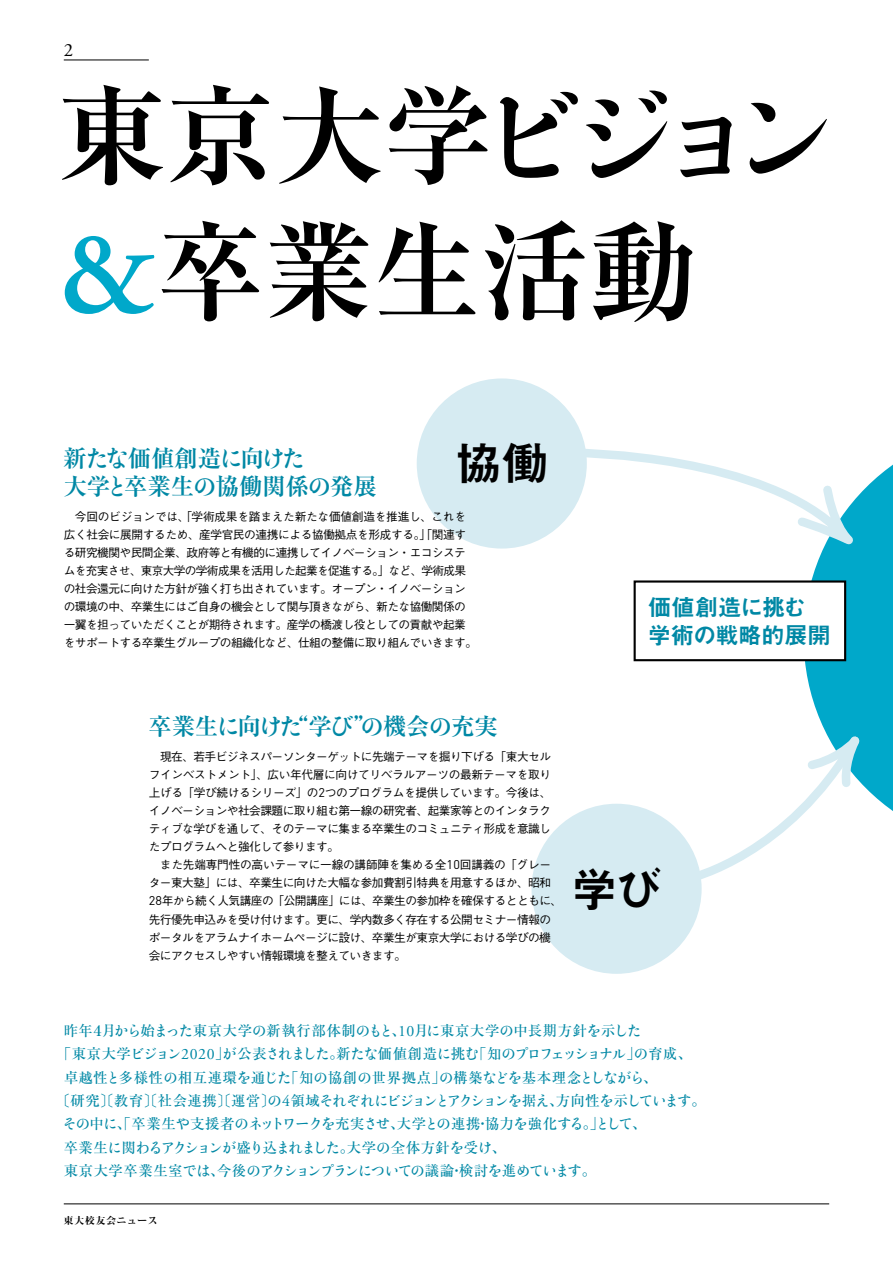
<style>
.page{position:relative;width:893px;height:1263px;background:#fff}
.page>*{position:absolute;margin:0;border:0;box-sizing:border-box;transform-origin:0 0}
.t1{font:108.45px/136.1px "Ryumin Pro Bold 90 pv RKSJ H";color:#000}
.t2{font:46.8px "Midashi Go Pro MB31 90 pv RKSJ H";color:#000}
.t3{font:23.4px/27.6px "Ryumin Pro Bold 90 pv RKSJ H";letter-spacing:-.005em;color:#0088a5}
.t4{font:23.4px/27.6px "Midashi Go Pro MB31 90 pv RKSJ H";letter-spacing:-.02em;color:#0088a5}
.t5{font:18.75px "Adobe Garamond Pro";color:#000}
.t6{font:14.4px/23.4px "Ryumin Pro Medium 90 pv RKSJ H";letter-spacing:.04em;color:#0088a5}
.t7{font:14.4px/23.4px "Yutuki 36 PK Std W5 90 pv RKSJ H";letter-spacing:-.125em;color:#0088a5}
.t8{font:14.4px "Yutuki 36 PK Std W5 90 pv RKSJ H";letter-spacing:-.095em;color:#0088a5}
.t9{font:14.4px "Yutuki 36 PK Std W5 90 pv RKSJ H";letter-spacing:-.16em;color:#0088a5}
.t10{font:11.7px/18px "Gothic BBB Pro Medium 90 pv RKSJ H";letter-spacing:-.045em;color:#000}
.t11{font:9.6px "Kocho Std Heavy 90 pv RKSJ H";letter-spacing:.11em;color:#000}
.s1{font-family:"Yutuki 36 PK Std W6 90 pv RKSJ H"}
.s2{font-family:"Adobe Garamond Pro";font-weight:600;font-size:119.25px;color:#00a8ca}
.s3{font-family:"DIN";font-size:12.6px}
.s4{font-family:"Yutuki 36 PK Std W5 90 pv RKSJ H"}
.s5{font-family:"Adobe Garamond Pro";font-size:15.75px}
.s6{font-family:"Ryumin Pro Medium 90 pv RKSJ H"}
</style>
<div class="page">
<div style="left:531px;top:804px;width:171px;height:170px;background:#d6ebf2;border-radius:50%"></div>
<div style="left:417px;top:378px;width:170px;height:171px;background:#d6ebf2;border-radius:50%"></div>
<svg style="left:570px;top:426px;width:323px;height:461px"></svg>
<hr style="left:64px;top:1203px;width:765px;height:1px;background:#000">
<hr style="left:64px;top:60px;width:85px;height:1px;background:#000">
<h3 class="t5" style="left:64px;top:39px;width:11px">2</h3>
<h1 class="t1" style="left:56px;top:60px;width:783px">東京大学<span class="s1">ビジョン</span><span class="s2">&amp;</span>卒業生活動</h1>
<h3 class="t3" style="left:63px;top:443px;width:315px">新<span class="s1">たな</span>価値創造<span class="s1">に</span>向<span class="s1">けた<br></span>大学<span class="s1">と</span>卒業生<span class="s1">の</span>協働関係<span class="s1">の</span>発展</h3>
<h2 class="t2" style="left:455px;top:426px;width:95px">協働</h2>
<p class="t10" style="left:64px;top:506px;width:415px">　今回のビジョンでは、「学術成果を踏まえた新たな価値創造を推進し、これを広く社会に展開するため、産学官民の連携による協働拠点を形成する。」「関連する研究機関や民間企業、政府等と有機的に連携してイノベーション・エコシステムを充実させ、東京大学の学術成果を活用した起業を促進する。」など、学術成果の社会還元に向けた方針が強く打ち出されています。オープン・イノベーションの環境の中、卒業生にはご自身の機会として関与頂きながら、新たな協働関係の一翼を担っていただくことが期待されます。産学の橋渡し役としての貢献や起業をサポートする卒業生グループの組織化など、仕組の整備に取り組んでいきます。</p>
<h3 class="t4" style="left:648px;top:590px;width:184px">価値創造に挑む学術の戦略的展開</h3>
<h3 class="t3" style="left:148px;top:711px;width:155px">卒業生<span class="s1">に</span>向<span class="s1">けた</span></h3>
<h3 class="t3" style="left:285px;top:711px;width:214px">“学<span class="s1">びの</span>機会<span class="s1">の</span>充実</h3>
<h3 class="t3" style="left:354px;top:711px;width:25px">”</h3>
<p class="t10" style="left:149px;top:746px;width:415px">　現在、若手ビジネスパーソンターゲットに先端テーマを掘り下げる「東大セルフインベストメント」、広い年代層に向けてリベラルアーツの最新テーマを取り上げる「学び続けるシリーズ」の<span class="s3">2</span>つのプログラムを提供しています。今後は、イノベーションや社会課題に取り組む第一線の研究者、起業家等とのインタラクティブな学びを通して、そのテーマに集まる卒業生のコミュニティ形成を意識したプログラムへと強化して参ります。<br>　また先端専門性の高いテーマに一線の講師陣を集める全<span class="s3">10</span>回講義の「グレーター東大塾」には、卒業生に向けた大幅な参加費割引特典を用意するほか、昭和<span class="s3">28</span>年から続く人気講座の「公開講座」には、卒業生の参加枠を確保するとともに、先行優先申込みを受け付けます。更に、学内数多く存在する公開セミナー情報のポータルをアラムナイホームページに設け、卒業生が東京大学における学びの機会にアクセスしやすい情報環境を整えていきます。</p>
<h2 class="t2" style="left:571px;top:851px;width:93px">学び</h2>
<p class="t6" style="left:64px;top:1018px;width:31px">昨年</p>
<p class="t6" style="left:102px;top:1018px;width:541px">月<span class="s4">から</span>始<span class="s4">まった</span>東京大学<span class="s4">の</span>新執行部体制<span class="s4">のもと</span> <span class="s5">10</span>月<span class="s4">に</span>東京大学<span class="s4">の</span>中長期方針<span class="s4">を</span>示<span class="s4">した</span></p>
<p class="t6" style="left:91px;top:1018px;width:16px">４</p>
<p class="t6" style="left:392px;top:1018px;width:16px">、</p>
<p class="t6" style="left:336px;top:1041px;width:144px">新<span class="s4">たな</span>価値創造<span class="s4">に</span>挑<span class="s4">む</span></p>
<p class="t7" style="left:223px;top:1042px;width:123px">が<span class="s6">公表</span>されました<span class="s6">。</span></p>
<p class="t6" style="left:634px;top:1041px;width:60px"><span class="s4">の</span>育成、</p>
<p class="t9" style="left:472px;top:1045px;width:170px"><span class="s6">「知</span>のプロフェッショナル<span class="s6">」</span></p>
<p class="t6" style="left:57px;top:1041px;width:174px">「東京大学<span class="s4">ビジョン</span><span class="s5">2020</span>」</p>
<p class="t6" style="left:284px;top:1064px;width:163px">「知<span class="s4">の</span>協創<span class="s4">の</span>世界拠点」</p>
<p class="t6" style="left:56px;top:1064px;width:652px;text-indent:8px">卓越性<span class="s4">と</span>多様性<span class="s4">の</span>相互連環<span class="s4">を</span>通<span class="s4">じた<br></span>〔研究〕〔教育〕〔社会連携〕〔運営<span class="s4">の</span>〕 <span class="s5">4</span>領域<span class="s4">それぞれにビジョンとアクションを</span>据<span class="s4">え</span>方向性<span class="s4">を</span>示<span class="s4">しています</span>。</p>
<p class="t8" style="left:439px;top:1069px;width:220px">の<span class="s6">構築</span>などを<span class="s6">基本理念</span>としながら<span class="s6">、</span></p>
<p class="t6" style="left:549px;top:1088px;width:16px">、</p>
<p class="t6" style="left:397px;top:1111px;width:209px">大学<span class="s4">との</span>連携協力<span class="s4">を</span>強化<span class="s4">する</span>。」</p>
<p class="t7" style="left:62px;top:1112px;width:344px">その<span class="s6">中</span>に<span class="s6">、卒業生</span>や<span class="s6">支援者</span>のネットワークを<span class="s6">充実</span>させ<span class="s6">、</span></p>
<p class="t6" style="left:117px;top:1111px;width:16px">「</p>
<p class="t7" style="left:595px;top:1112px;width:52px">として<span class="s6">、</span></p>
<p class="t6" style="left:475px;top:1111px;width:16px">・</p>
<p class="t6" style="left:347px;top:1135px;width:161px">大学<span class="s4">の</span>全体方針<span class="s4">を</span>受<span class="s4">け</span>、</p>
<p class="t7" style="left:217px;top:1135px;width:381px;text-indent:-153px"><span class="s6">卒業生</span>に<span class="s6">関</span>わるアクションが<span class="s6">盛</span>り<span class="s6">込</span>まれました<span class="s6">。<br>今後</span>のアクションプランについての<span class="s6">議論検討</span>を<span class="s6">進</span>めています<span class="s6">。</span></p>
<p class="t6" style="left:64px;top:1158px;width:162px">東京大学卒業生室<span class="s4">では</span>、</p>
<p class="t6" style="left:449px;top:1158px;width:16px">・</p>
<p class="t11" style="left:64px;top:1213px;width:95px">東大校友会ニュース</p>
</div>
